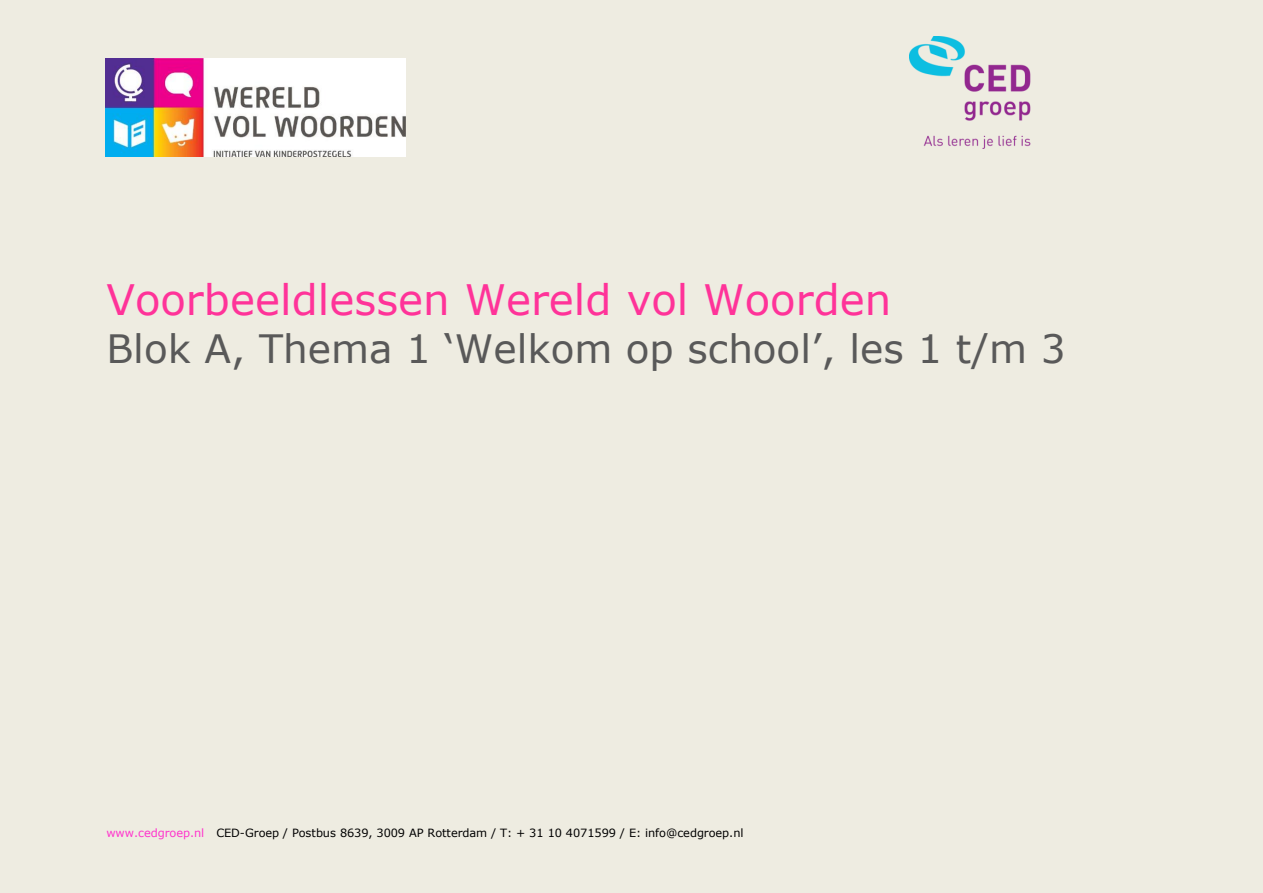
<style>
.page{position:relative;width:1263px;height:893px;background:#eeece1}
.page>*{position:absolute;margin:0;border:0;box-sizing:border-box;transform-origin:0 0}
.t1{font:42px "Verdana";color:#f39}
.t2{font:39px "Verdana";color:#595959}
.t3{font:11.4px "Verdana";color:#000}
.s1{color:#f3c}
</style>
<div class="page">
<img style="left:910px;top:36px;width:120px;height:113px">
<img style="left:106px;top:58px;width:299px;height:98px">
<p class="t1" style="left:106px;top:273px;width:786px">Voorbeeldlessen Wereld vol Woorden</p>
<p class="t2" style="left:106px;top:324px;width:961px">Blok A, Thema 1 ‘Welkom op school’, les 1 t/m 3</p>
<p class="t3" style="left:106px;top:826px;width:639px"><span class="s1">www.cedgroep.nl</span> CED-Groep / Postbus 8639, 3009 AP Rotterdam / T: + 31 10 4071599 / E: info@cedgroep.nl</p>
</div>
